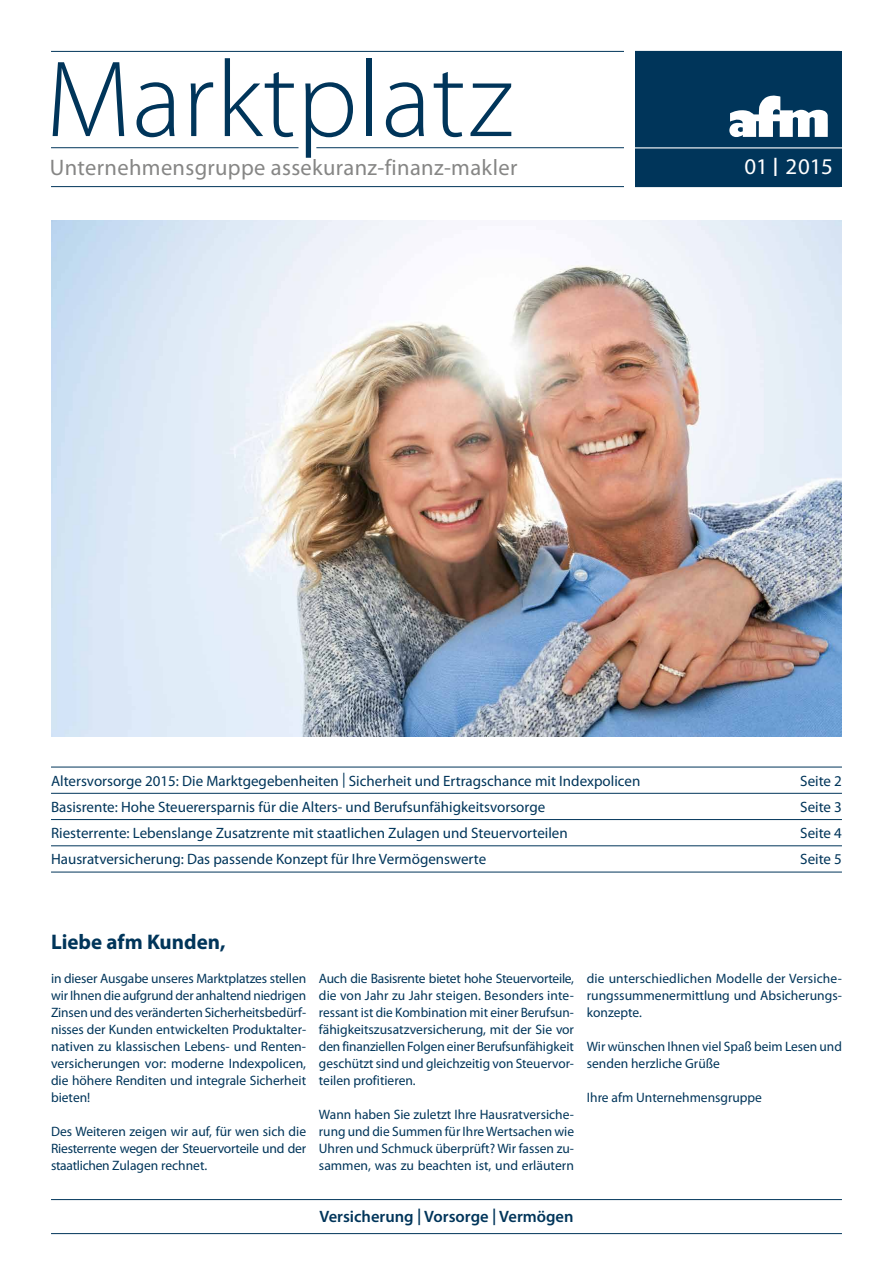
<style>
.page{position:relative;width:893px;height:1263px;background:#fff}
.page>*{position:absolute;margin:0;border:0;box-sizing:border-box;transform-origin:0 0}
.t1{font:300 109.5px "Myriad Pro";letter-spacing:.005em;color:#00355a}
.t2{font:22.5px "Myriad Pro";letter-spacing:.015em;color:#868685}
.t3{font:22.5px "Myriad Pro";color:#fff}
.t4{font:700 21.15px "Myriad Pro";color:#00355a}
.t5{font:600 16.5px "Myriad Pro";color:#00355a}
.t6{font:15px "Myriad Pro";color:#00355a}
.t7{font:13.65px/17px "Myriad Pro";color:#00355a;text-align:justify}
.s1{font-size:27px}
</style>
<div class="page">
<hr style="left:51px;top:767px;width:791px;height:1px;background:#00355a">
<hr style="left:51px;top:793px;width:791px;height:1px;background:#00355a">
<hr style="left:51px;top:819px;width:791px;height:1px;background:#00355a">
<hr style="left:51px;top:845px;width:791px;height:1px;background:#00355a">
<hr style="left:51px;top:872px;width:791px;height:1px;background:#00355a">
<hr style="left:51px;top:1233px;width:791px;height:1px;background:#00355a">
<hr style="left:51px;top:1199px;width:791px;height:1px;background:#00355a">
<div style="left:634px;top:51px;width:208px;height:136px;background:#00355a"></div>
<svg style="left:729px;top:95px;width:99px;height:42px"></svg>
<hr style="left:51px;top:186px;width:789px;height:1px;background:#00355a">
<hr style="left:51px;top:51px;width:789px;height:1px;background:#00355a">
<hr style="left:316px;top:147px;width:524px;height:1px;background:#00355a">
<hr style="left:51px;top:147px;width:247px;height:1px;background:#00355a">
<div style="left:624px;top:33px;width:11px;height:166px;background:#fff"></div>
<hr style="left:632px;top:147px;width:216px;height:1px;background:#fff">
<img style="left:51px;top:221px;width:791px;height:515px">
<h1 class="t1" style="left:46px;top:39px;width:469px">Marktplatz</h1>
<h2 class="t2" style="left:50px;top:153px;width:469px">Unternehmensgruppe assekuranz-finanz-makler</h2>
<h2 class="t3" style="left:744px;top:153px;width:90px">01 <span class="s1">I</span> 2015</h2>
<p class="t6" style="left:51px;top:771px;width:591px">Altersvorsorge 2015: Die Marktgegebenheiten | Sicherheit und Ertragschance mit Indexpolicen</p>
<p class="t6" style="left:800px;top:771px;width:43px">Seite 2</p>
<p class="t6" style="left:51px;top:798px;width:496px">Basisrente: Hohe Steuerersparnis für die Alters- und Berufsunfähigkeitsvorsorge</p>
<p class="t6" style="left:800px;top:798px;width:43px">Seite 3</p>
<p class="t6" style="left:51px;top:824px;width:518px">Riesterrente: Lebenslange Zusatzrente mit staatlichen Zulagen und Steuervorteilen</p>
<p class="t6" style="left:800px;top:824px;width:43px">Seite 4</p>
<p class="t6" style="left:51px;top:850px;width:437px">Hausratversicherung: Das passende Konzept für Ihre Vermögenswerte</p>
<p class="t6" style="left:800px;top:850px;width:43px">Seite 5</p>
<h3 class="t4" style="left:51px;top:928px;width:176px">Liebe afm Kunden,</h3>
<p class="t7" style="left:51px;top:970px;width:257px">in dieser Ausgabe unseres Marktplatzes stellen wir Ihnen die aufgrund der anhaltend niedrigen Zinsen und des veränderten Sicherheitsbedürf&shy;nisses der Kunden entwickelten Produktalter&shy;nativen zu klassischen Lebens- und Renten&shy;versicherungen vor: moderne Indexpolicen, die höhere Renditen und integrale Sicherheit bieten!</p>
<p class="t7" style="left:51px;top:1123px;width:257px">Des Weiteren zeigen wir auf, für wen sich die Riesterrente wegen der Steuervorteile und der staatlichen Zulagen rechnet.</p>
<p class="t7" style="left:319px;top:970px;width:257px">Auch die Basisrente bietet hohe Steuervorteile, die von Jahr zu Jahr steigen. Besonders inte&shy;ressant ist die Kombination mit einer Berufsun&shy;fähigkeitszusatzversicherung, mit der Sie vor den finanziellen Folgen einer Berufsunfähigkeit geschützt sind und gleichzeitig von Steuervor&shy;teilen profitieren.</p>
<p class="t7" style="left:319px;top:1106px;width:257px">Wann haben Sie zuletzt Ihre Hausratversiche&shy;rung und die Summen für Ihre Wertsachen wie Uhren und Schmuck überprüft? Wir fassen zu&shy;sammen, was zu beachten ist, und erläutern</p>
<p class="t7" style="left:587px;top:970px;width:257px">die unterschiedlichen Modelle der Versiche&shy;rungssummenermittlung und Absicherungs&shy;konzepte.</p>
<p class="t7" style="left:587px;top:1038px;width:257px">Wir wünschen Ihnen viel Spaß beim Lesen und senden herzliche Grüße</p>
<p class="t7" style="left:587px;top:1089px;width:177px">Ihre afm Unternehmensgruppe</p>
<p class="t5" style="left:319px;top:1206px;width:256px">Versicherung | Vorsorge | Vermögen</p>
</div>
